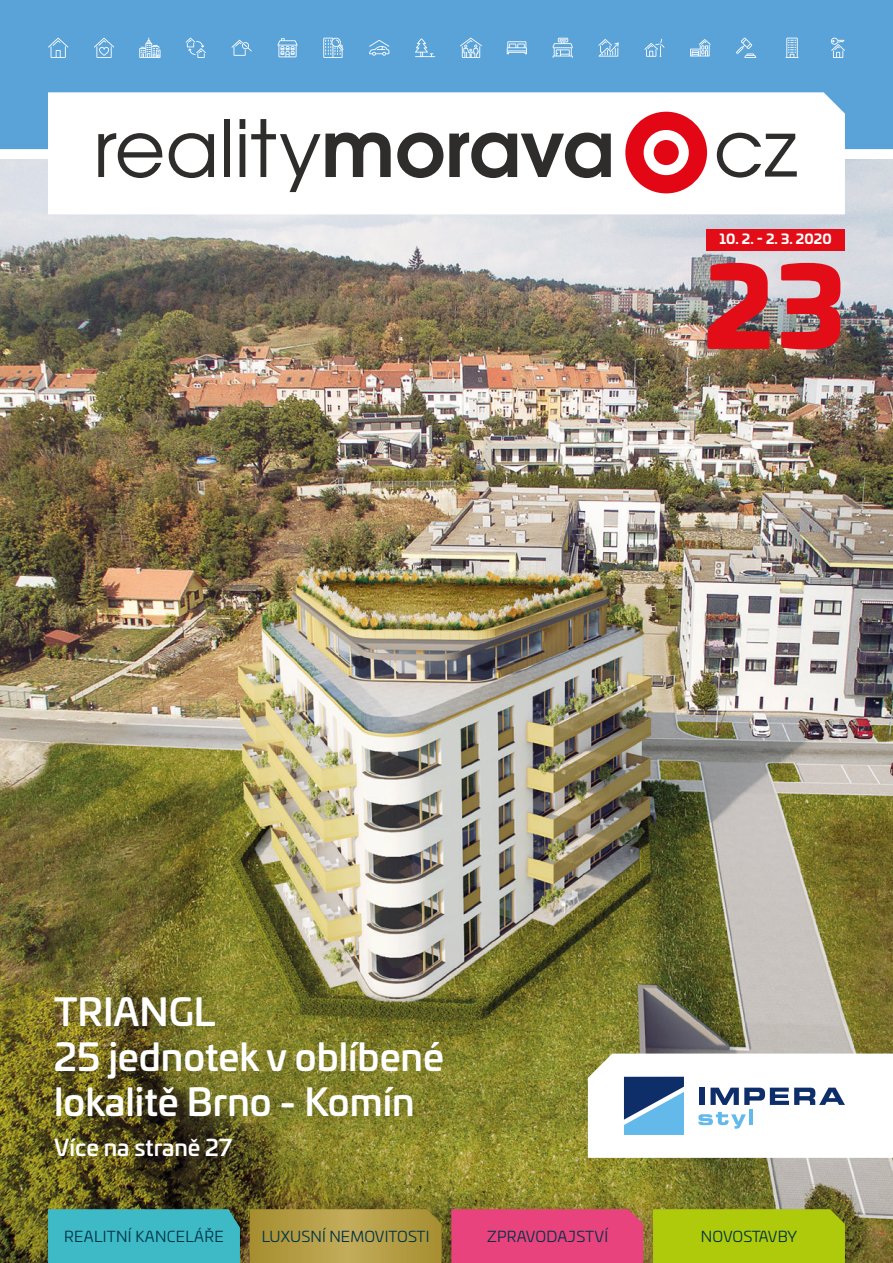
<style>
.page{position:relative;width:893px;height:1263px;background:#fff}
.page>*{position:absolute;margin:0;border:0;box-sizing:border-box;transform-origin:0 0}
.t1{font:900 109.05px "Univia Pro";color:#e30d18}
.t2{font:500 37.5px/45px "Univia Pro";color:#fff}
.t3{font:500 22.5px "Univia Pro";color:#fff}
.t4{font:15px "Univia Pro";letter-spacing:.01em;color:#003346}
.t5{font:15px "Univia Pro";letter-spacing:-.015em;color:#003346}
.t6{font:700 13.5px "Univia Pro";letter-spacing:.01em;color:#fff}
</style>
<div class="page">
<div style="left:0;top:0;width:893px;height:149px;background:#5aa3d9"></div>
<img style="left:0;top:159px;width:893px;height:1104px">
<svg style="left:48px;top:38px;width:20px;height:20px"></svg>
<svg style="left:94px;top:38px;width:20px;height:20px"></svg>
<svg style="left:185px;top:38px;width:21px;height:20px"></svg>
<svg style="left:139px;top:38px;width:22px;height:20px"></svg>
<svg style="left:231px;top:40px;width:21px;height:16px"></svg>
<svg style="left:598px;top:39px;width:21px;height:18px"></svg>
<svg style="left:507px;top:41px;width:20px;height:13px"></svg>
<svg style="left:323px;top:37px;width:20px;height:21px"></svg>
<svg style="left:690px;top:39px;width:21px;height:18px"></svg>
<svg style="left:831px;top:38px;width:14px;height:20px"></svg>
<svg style="left:369px;top:40px;width:21px;height:16px"></svg>
<svg style="left:460px;top:38px;width:22px;height:20px"></svg>
<svg style="left:553px;top:38px;width:20px;height:20px"></svg>
<svg style="left:415px;top:38px;width:20px;height:19px"></svg>
<svg style="left:736px;top:38px;width:20px;height:20px"></svg>
<svg style="left:644px;top:39px;width:21px;height:18px"></svg>
<svg style="left:785px;top:38px;width:14px;height:20px"></svg>
<svg style="left:277px;top:38px;width:21px;height:19px"></svg>
<svg style="left:48px;top:92px;width:797px;height:122px"></svg>
<svg style="left:98px;top:133px;width:64px;height:45px"></svg>
<svg style="left:169px;top:133px;width:45px;height:45px"></svg>
<div style="left:224px;top:119px;width:6px;height:58px;background:#2e2d2c"></div>
<svg style="left:240px;top:119px;width:5px;height:58px"></svg>
<svg style="left:251px;top:119px;width:140px;height:73px"></svg>
<svg style="left:397px;top:133px;width:46px;height:45px"></svg>
<svg style="left:449px;top:133px;width:162px;height:45px"></svg>
<svg style="left:717px;top:133px;width:79px;height:45px"></svg>
<svg style="left:625px;top:112px;width:82px;height:81px"></svg>
<div style="left:654px;top:140px;width:25px;height:25px;background:#e30614;border-radius:50%"></div>
<div style="left:706px;top:229px;width:139px;height:21px;background:#e30d18"></div>
<div style="left:48px;top:1209px;width:192px;height:54px;background:#3dbac6"></div>
<div style="left:451px;top:1209px;width:192px;height:54px;background:#e9437e"></div>
<div style="left:653px;top:1209px;width:192px;height:54px;background:#afca0b"></div>
<svg style="left:250px;top:1209px;width:192px;height:54px"></svg>
<svg style="left:588px;top:1053px;width:305px;height:105px"></svg>
<hr style="left:749px;top:1110px;width:4px;height:15px;background:#63b9e9">
<p class="t6" style="left:719px;top:229px;width:114px">10. 2. - 2. 3. 2020</p>
<h2 class="t2" style="left:54px;top:987px;width:391px">TRIANGL<br>25 jednotek v oblíbené lokalitě Brno - Komín</h2>
<h3 class="t3" style="left:54px;top:1130px;width:179px">Více na straně 27</h3>
<h1 class="t1" style="left:704px;top:217px;width:143px">23</h1>
<p class="t4" style="left:64px;top:1226px;width:161px">REALITNÍ KANCELÁŘE</p>
<p class="t4" style="left:262px;top:1226px;width:169px">LUXUSNÍ NEMOVITOSTI</p>
<p class="t4" style="left:487px;top:1226px;width:122px">ZPRAVODAJSTVÍ</p>
<p class="t5" style="left:701px;top:1226px;width:98px">NOVOSTAVBY</p>
</div>
